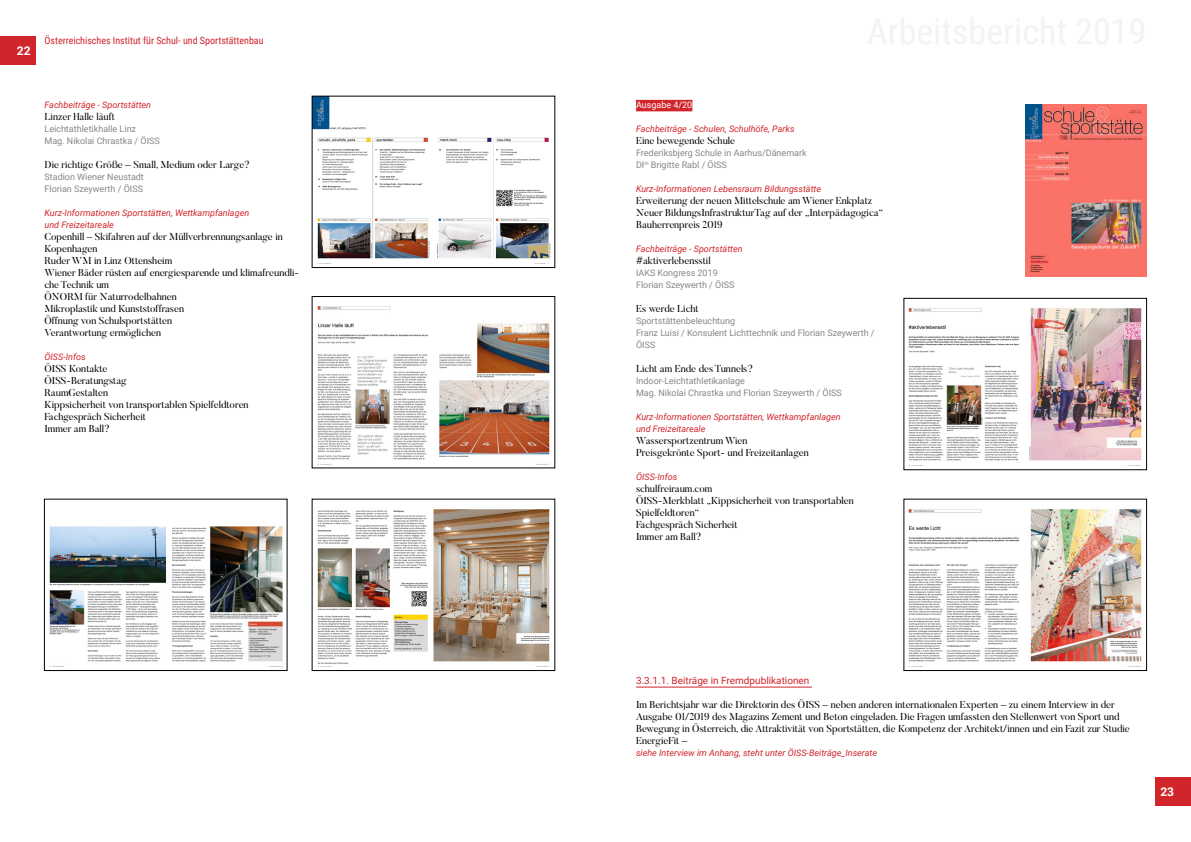
<style>
.page{position:relative;width:1191px;height:842px;background:#fff}
.page>*{position:absolute;margin:0;border:0;box-sizing:border-box;transform-origin:0 0}
.t1{font:700 12px "Roboto";color:#fff}
.t2{font:10px/12px "Butler";color:#000}
.t3{font:10px "Roboto Condensed";color:#d1242b}
.t4{font:10px "Roboto";color:#d1242b}
.t5{font:9px/12px "Roboto";color:#878787}
.t6{font:italic 9px/12px "Roboto";color:#d1242b}
.t7{font:9px "Roboto";color:#fff}
</style>
<div class="page">
<div style="left:0;top:36px;width:36px;height:28px;background:#d1242b"></div>
<div style="left:1155px;top:778px;width:36px;height:28px;background:#d1242b"></div>
<div style="left:636px;top:100px;width:56px;height:11px;background:#d1242b"></div>
<hr style="left:636px;top:687px;width:176px;height:1px;background:#d1242b">
<img style="left:1025px;top:105px;width:121px;height:171px">
<img style="left:314px;top:98px;width:237px;height:166px">
<div style="left:312px;top:96px;width:243px;height:172px;border:1px solid #000"></div>
<img style="left:317px;top:306px;width:233px;height:159px">
<img style="left:49px;top:526px;width:234px;height:141px">
<div style="left:44px;top:499px;width:243px;height:172px;border:1px solid #000"></div>
<img style="left:317px;top:509px;width:233px;height:158px">
<img style="left:908px;top:308px;width:234px;height:158px">
<img style="left:908px;top:509px;width:234px;height:158px">
<p class="t1" style="left:17px;top:42px;width:15px">22</p>
<p class="t3" style="left:45px;top:33px;width:221px">Österreichisches Institut für Schul- und Sportstättenbau</p>
<p class="t6" style="left:45px;top:98px;width:108px">Fachbeiträge - Sportstätten</p>
<p class="t2" style="left:45px;top:110px;width:72px">Linzer Halle läuft</p>
<p class="t5" style="left:45px;top:122px;width:117px">Leichtathletikhalle Linz<br>Mag. Nikolai Chrastka / ÖISS</p>
<p class="t2" style="left:45px;top:158px;width:207px">Die richtige Größe – Small, Medium oder Large?</p>
<p class="t5" style="left:45px;top:170px;width:101px">Stadion Wiener Neustadt<br>Florian Szeywerth / ÖISS</p>
<p class="t6" style="left:45px;top:206px;width:206px">Kurz-Informationen Sportstätten, Wettkampfanlagen und Freizeitareale</p>
<p class="t2" style="left:45px;top:230px;width:256px">Copenhill – Skifahren auf der Müllverbrennungsanlage in<br>Kopenhagen<br>Ruder WM in Linz Ottensheim<br>Wiener Bäder rüsten auf energiesparende und klimafreundli&shy;che Technik um<br>ÖNORM für Naturrodelbahnen<br>Mikroplastik und Kunststoffrasen<br>Öffnung von Schulsportstätten<br>Verantwortung ermöglichen</p>
<p class="t6" style="left:45px;top:350px;width:43px">ÖISS-Infos</p>
<p class="t2" style="left:45px;top:362px;width:206px">ÖISS Kontakte<br>ÖISS-Beratungstag<br>RaumGestalten<br>Kippsicherheit von transportablen Spielfeldtoren<br>Fachgespräch Sicherheit<br>Immer am Ball?</p>
<p class="t7" style="left:636px;top:98px;width:58px">Ausgabe 4/20</p>
<p class="t6" style="left:636px;top:122px;width:160px">Fachbeiträge - Schulen, Schulhöfe, Parks</p>
<p class="t2" style="left:636px;top:134px;width:101px">Eine bewegende Schule</p>
<p class="t5" style="left:636px;top:146px;width:172px">Frederiksbjerg Schule in Aarhus/Dänemark<br>DI<sup>in</sup> Brigitte Rabl / ÖISS</p>
<p class="t6" style="left:636px;top:182px;width:187px">Kurz-Informationen Lebensraum Bildungsstätte</p>
<p class="t2" style="left:636px;top:194px;width:248px">Erweiterung der neuen Mittelschule am Wiener Enkplatz<br>Neuer BildungsInfrastrukturTag auf der „Interpädagogica“<br>Bauherrenpreis 2019</p>
<p class="t6" style="left:636px;top:242px;width:108px">Fachbeiträge - Sportstätten</p>
<p class="t2" style="left:636px;top:254px;width:76px">#aktiverlebensstil</p>
<p class="t5" style="left:636px;top:266px;width:100px">IAKS Kongress 2019<br>Florian Szeywerth / ÖISS</p>
<p class="t2" style="left:636px;top:302px;width:64px">Es werde Licht</p>
<p class="t5" style="left:636px;top:314px;width:240px">Sportstättenbeleuchtung<br>Franz Luisi / Konsulent Lichttechnik und Florian Szeywerth /<br>ÖISS</p>
<p class="t2" style="left:636px;top:362px;width:119px">Licht am Ende des Tunnels?</p>
<p class="t5" style="left:636px;top:374px;width:207px">Indoor-Leichtathletikanlage<br>Mag. Nikolai Chrastka und Florian Szeywerth / ÖISS</p>
<p class="t6" style="left:636px;top:410px;width:206px">Kurz-Informationen Sportstätten, Wettkampfanlagen und Freizeitareale</p>
<p class="t2" style="left:636px;top:434px;width:174px">Wassersportzentrum Wien<br>Preisgekrönte Sport- und Freizeitanlagen</p>
<p class="t6" style="left:636px;top:470px;width:43px">ÖISS-Infos</p>
<p class="t2" style="left:636px;top:482px;width:219px">schulfreiraum.com<br>ÖISS-Merkblatt „Kippsicherheit von transportablen<br>Spielfeldtoren“<br>Fachgespräch Sicherheit<br>Immer am Ball?</p>
<p class="t4" style="left:636px;top:673px;width:175px">3.3.1.1. Beiträge in Fremdpublikationen</p>
<p class="t2" style="left:636px;top:698px;width:495px">Im Berichtsjahr war die Direktorin des ÖISS – neben anderen internationalen Experten – zu einem Interview in der Ausgabe 01/2019 des Magazins Zement und Beton eingeladen. Die Fragen umfassten den Stellenwert von Sport und Bewegung in Österreich, die Attraktivität von Sportstätten, die Kompetenz der Architekt/innen und ein Fazit zur Studie EnergieFit –</p>
<p class="t6" style="left:636px;top:746px;width:243px">siehe Interview im Anhang, steht unter ÖISS-Beiträge_Inserate</p>
<p class="t1" style="left:1160px;top:784px;width:15px">23</p>
</div>
